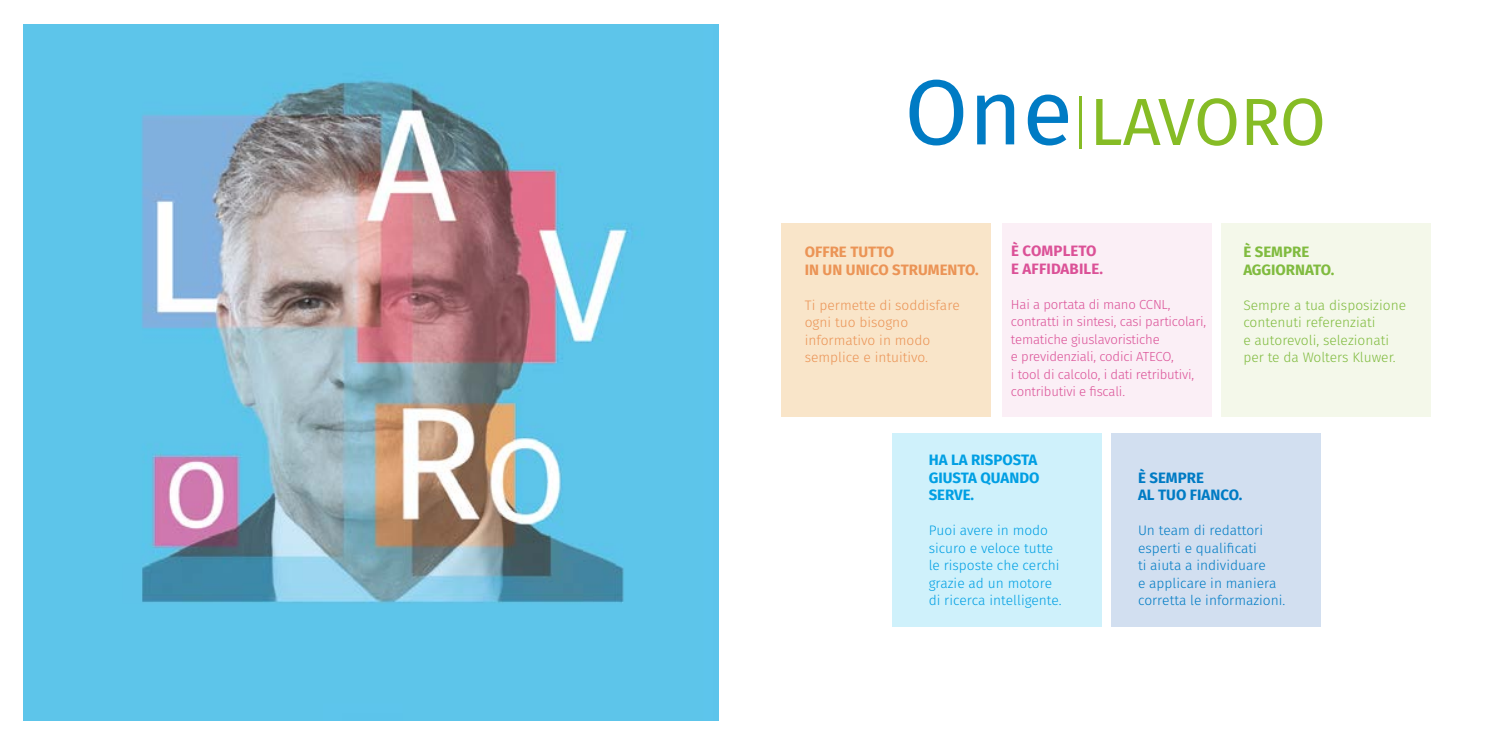
<style>
.page{position:relative;width:1489px;height:745px;background:#fff}
.page>*{position:absolute;margin:0;border:0;box-sizing:border-box;transform-origin:0 0}
.t1{font:92.38px "Fira Sans";color:#007bc4}
.t2{font:700 15px/17.5px "Fira Sans";color:#009fe3}
.t3{font:700 15px/17.5px "Fira Sans";color:#eb9456}
.t4{font:700 15px/17.5px "Fira Sans";letter-spacing:.01em;color:#db5197}
.t5{font:700 15px/17.5px "Fira Sans";color:#007bc4}
.t6{font:700 15px/17.5px "Fira Sans";color:#80bb3f}
.t7{font:300 13.75px/17.5px "Fira Sans";color:#007bc4}
.t8{font:300 13.75px/17.5px "Fira Sans";color:#009fe3}
.t9{font:300 13.75px/17.5px "Fira Sans";color:#80bb3f}
.t10{font:300 13.75px/17.5px "Fira Sans";color:#eb9456}
.t11{font:300 13.12px/17.5px "Fira Sans";letter-spacing:-.015em;color:#db5197}
</style>
<div class="page">
<img style="left:24px;top:25px;width:694px;height:694px">
<div style="left:1111px;top:432px;width:209px;height:194px;background:#d2dff0"></div>
<hr style="left:1079px;top:96px;width:3px;height:52px;background:#86bc25">
<svg style="left:1096px;top:98px;width:140px;height:48px"></svg>
<svg style="left:1246px;top:98px;width:76px;height:48px"></svg>
<div style="left:1002px;top:223px;width:209px;height:194px;background:#fbeff6"></div>
<div style="left:781px;top:223px;width:209px;height:193px;background:#f9e5c9"></div>
<div style="left:1221px;top:223px;width:209px;height:193px;background:#f4f8ea"></div>
<div style="left:892px;top:432px;width:209px;height:194px;background:#cff1fb"></div>
<h1 class="t1" style="left:904px;top:42px;width:170px">One</h1>
<p class="t3" style="left:804px;top:243px;width:175px">OFFRE TUTTO<br>IN UN UNICO STRUMENTO.</p>
<p class="t10" style="left:804px;top:296px;width:156px">Ti permette di soddisfare ogni tuo bisogno informativo in modo semplice e intuitivo.</p>
<p class="t4" style="left:1011px;top:242px;width:93px">È COMPLETO<br>E AFFIDABILE.</p>
<p class="t11" style="left:1010px;top:295px;width:197px">Hai a portata di mano CCNL, contratti in sintesi, casi particolari, tematiche giuslavoristiche<br>e previdenziali, codici ATECO,<br>i tool di calcolo, i dati retributivi, contributivi e fiscali.</p>
<p class="t6" style="left:1243px;top:243px;width:93px">È SEMPRE<br>AGGIORNATO.</p>
<p class="t9" style="left:1243px;top:296px;width:164px">Sempre a tua disposizione contenuti referenziati<br>e autorevoli, selezionati per te da Wolters Kluwer.</p>
<p class="t2" style="left:928px;top:451px;width:112px">HA LA RISPOSTA<br>GIUSTA QUANDO<br>SERVE.</p>
<p class="t8" style="left:928px;top:521px;width:134px">Puoi avere in modo sicuro e veloce tutte le risposte che cerchi grazie ad un motore di ricerca intelligente.</p>
<p class="t5" style="left:1137px;top:468px;width:106px">È SEMPRE<br>AL TUO FIANCO.</p>
<p class="t7" style="left:1137px;top:521px;width:149px">Un team di redattori esperti e qualificati<br>ti aiuta a individuare<br>e applicare in maniera corretta le informazioni.</p>
</div>
